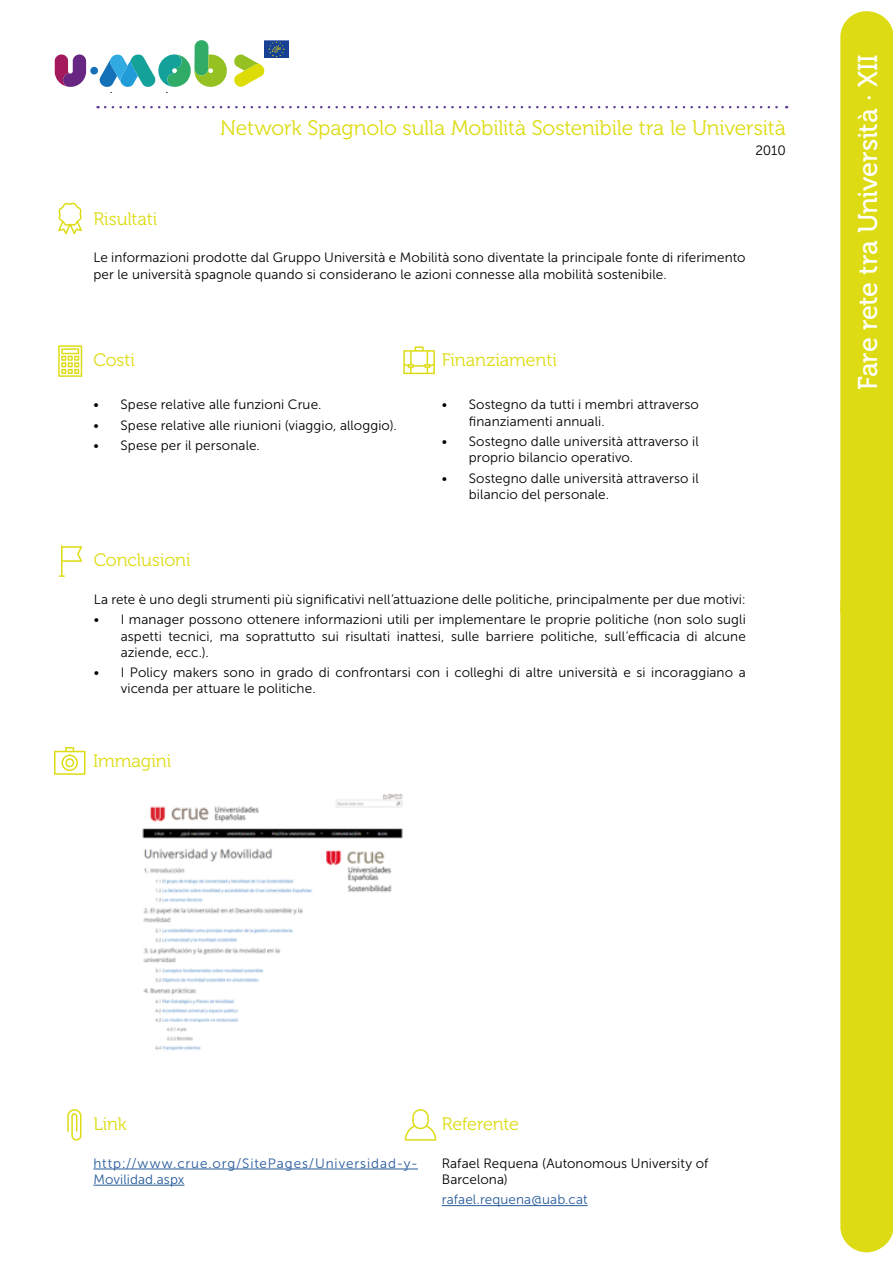
<style>
.page{position:relative;width:893px;height:1263px;background:#fff}
.page>*{position:absolute;margin:0;border:0;box-sizing:border-box;transform-origin:0 0}
.t1{font:27px "Museo 500";letter-spacing:-.015em;color:#fff}
.t2{font:21px "Museo 300";letter-spacing:-.01em;color:#dddc14}
.t3{font:18px "Museo 300";letter-spacing:-.01em;color:#dddc14}
.t4{font:13.5px/16.2px "Museo Sans 300";letter-spacing:.005em;color:#000}
.t5{font:13.5px/16.2px "Museo Sans 300";letter-spacing:.05em;color:#275b9b}
.t6{font:13.5px "Museo Sans 300";letter-spacing:.01em;color:#275b9b}
</style>
<div class="page">
<svg style="left:55px;top:54px;width:31px;height:33px"></svg>
<svg style="left:234px;top:54px;width:31px;height:33px"></svg>
<div style="left:90px;top:67px;width:8px;height:8px;background:#1571b7;border-radius:50%"></div>
<img style="left:264px;top:40px;width:24px;height:18px">
<svg style="left:100px;top:40px;width:127px;height:53px"></svg>
<svg style="left:105px;top:106px;width:682px;height:2px"></svg>
<svg style="left:58px;top:203px;width:24px;height:31px"></svg>
<svg style="left:58px;top:345px;width:24px;height:32px"></svg>
<svg style="left:403px;top:346px;width:32px;height:28px"></svg>
<svg style="left:59px;top:545px;width:23px;height:32px"></svg>
<svg style="left:54px;top:747px;width:32px;height:28px"></svg>
<img style="left:142px;top:794px;width:261px;height:257px">
<hr style="left:93px;top:1168px;width:325px;height:1px;background:#275b9b">
<hr style="left:93px;top:1185px;width:92px;height:1px;background:#275b9b">
<hr style="left:442px;top:1205px;width:146px;height:1px;background:#275b9b">
<svg style="left:67px;top:1109px;width:15px;height:31px"></svg>
<svg style="left:405px;top:1109px;width:31px;height:31px"></svg>
<div style="left:840px;top:11px;width:53px;height:625px;background:#dddc14;border-radius:26px"></div>
<div style="left:840px;top:579px;width:53px;height:673px;background:#dddc14"></div>
<h2 class="t2" style="left:220px;top:117px;width:567px">Network Spagnolo sulla Mobilità Sostenibile tra le Università</h2>
<p class="t4" style="left:755px;top:142px;width:32px">2010</p>
<h3 class="t3" style="left:93px;top:209px;width:65px">Risultati</h3>
<p class="t4" style="left:93px;top:250px;width:654px">Le informazioni prodotte dal Gruppo Università e Mobilità sono diventate la principale fonte di riferimento per le università spagnole quando si considerano le azioni connesse alla mobilità sostenibile.</p>
<h3 class="t3" style="left:94px;top:350px;width:43px">Costi</h3>
<h3 class="t3" style="left:442px;top:350px;width:117px">Finanziamenti</h3>
<p class="t4" style="left:94px;top:397px;width:230px">• Spese relative alle funzioni Crue.</p>
<p class="t4" style="left:94px;top:417px;width:305px">• Spese relative alle riunioni (viaggio, alloggio).</p>
<p class="t4" style="left:94px;top:438px;width:168px">• Spese per il personale.</p>
<p class="t4" style="left:469px;top:397px;width:232px;text-indent:-27px">• Sostegno da tutti i membri attraverso finanziamenti annuali.</p>
<p class="t4" style="left:469px;top:433px;width:231px;text-indent:-27px">• Sostegno dalle università attraverso il proprio bilancio operativo.</p>
<p class="t4" style="left:469px;top:470px;width:231px;text-indent:-27px">• Sostegno dalle università attraverso il bilancio del personale.</p>
<h3 class="t3" style="left:94px;top:550px;width:98px">Conclusioni</h3>
<p class="t4" style="left:94px;top:591px;width:653px">La rete è uno degli strumenti più significativi nell’attuazione delle politiche, principalmente per due motivi:</p>
<p class="t4" style="left:121px;top:612px;width:627px;text-align:justify;text-indent:-27px">• I manager possono ottenere informazioni utili per implementare le proprie politiche (non solo sugli aspetti tecnici, ma soprattutto sui risultati inattesi, sulle barriere politiche, sull’efficacia di alcune aziende, ecc.).</p>
<p class="t4" style="left:121px;top:664px;width:626px;text-indent:-27px">• I Policy makers sono in grado di confrontarsi con i colleghi di altre università e si incoraggiano a vicenda per attuare le politiche.</p>
<h3 class="t3" style="left:93px;top:751px;width:80px">Immagini</h3>
<h1 class="t1" style="left:853px;top:390px;width:337px;rotate:-90deg">Fare rete tra Università · XII</h1>
<h3 class="t3" style="left:93px;top:1114px;width:35px">Link</h3>
<h3 class="t3" style="left:442px;top:1114px;width:79px">Referente</h3>
<p class="t5" style="left:93px;top:1155px;width:326px">http://www.crue.org/SitePages/Universidad-y-<br>Movilidad.aspx</p>
<p class="t4" style="left:442px;top:1155px;width:268px">Rafael Requena (Autonomous University of<br>Barcelona)</p>
<p class="t6" style="left:442px;top:1192px;width:147px">rafael.requena@uab.cat</p>
</div>
